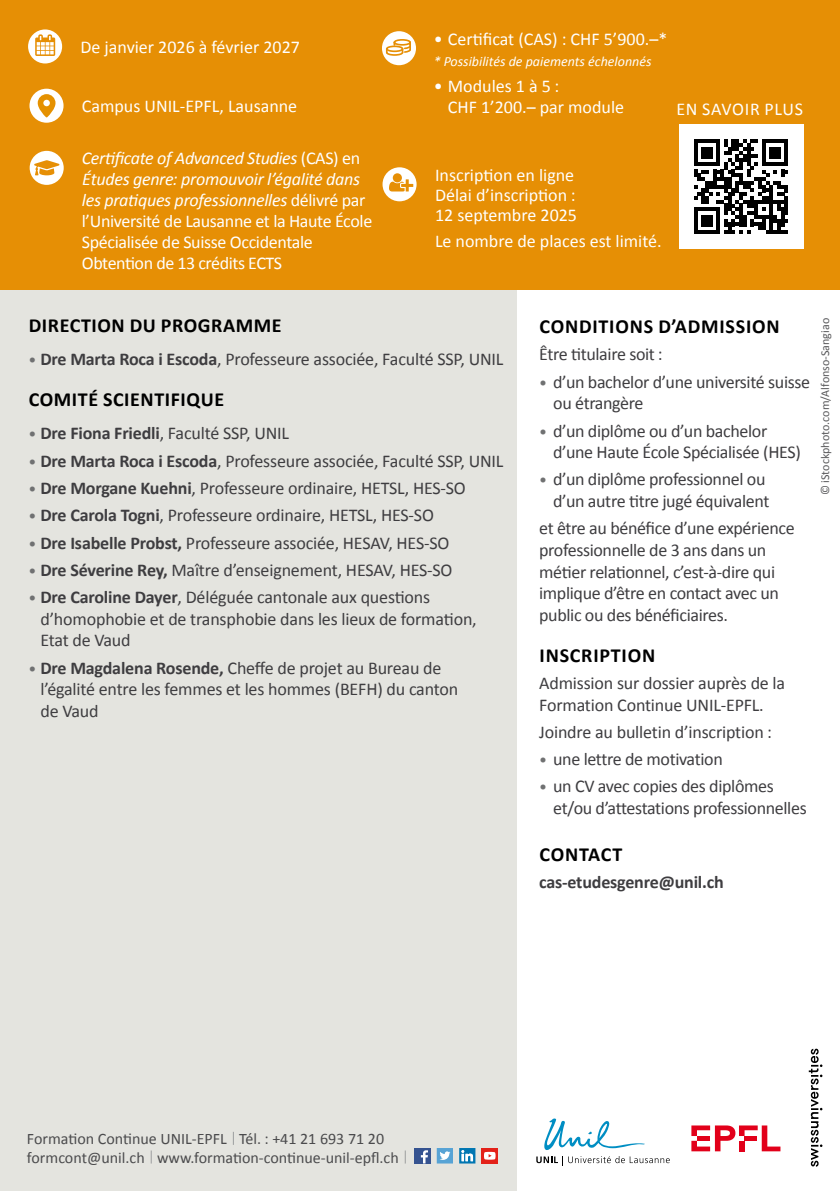
<style>
.page{position:relative;width:840px;height:1191px;background:#fff}
.page>*{position:absolute;margin:0;border:0;box-sizing:border-box;transform-origin:0 0}
.t1{font:700 20px "Calibri";letter-spacing:.03em;color:#000}
.t2{font:18px/21.6px "Calibri";letter-spacing:-.02em;color:#3e3d40}
.t3{font:18px/21px "Calibri";letter-spacing:-.02em;color:#fff}
.t4{font:18px/20px "Calibri";color:#fff}
.t5{font:700 18px "Calibri";letter-spacing:-.01em;color:#3e3d40}
.t6{font:18px "Calibri";letter-spacing:.04em;color:#fff}
.t7{font:16px/18.6px "Calibri";color:#4b4b4d}
.t8{font:italic 14px "Calibri";color:#fff}
.t9{font:12px "Calibri";color:#58585a}
.s1{font-style:italic}
.s2{font-size:16px;color:#707172}
.s3{font-weight:700}
</style>
<div class="page">
<div style="left:0;top:279px;width:516px;height:912px;background:#e4e4df"></div>
<div style="left:0;top:0;width:839px;height:289px;background:#e68f05"></div>
<svg style="left:808px;top:1048px;width:14px;height:118px"></svg>
<div style="left:28px;top:29px;width:34px;height:34px;background:#fff;border-radius:50%"></div>
<svg style="left:35px;top:34px;width:20px;height:22px"></svg>
<div style="left:29px;top:89px;width:34px;height:34px;background:#fff;border-radius:50%"></div>
<svg style="left:38px;top:94px;width:17px;height:23px"></svg>
<div style="left:43px;top:100px;width:7px;height:6px;background:#fff;border-radius:50%"></div>
<div style="left:382px;top:167px;width:34px;height:34px;background:#fff;border-radius:50%"></div>
<svg style="left:389px;top:173px;width:24px;height:18px"></svg>
<div style="left:678px;top:124px;width:125px;height:125px;background:#fff"></div>
<svg style="left:694px;top:139px;width:93px;height:95px"></svg>
<div style="left:382px;top:31px;width:34px;height:34px;background:#fff;border-radius:50%"></div>
<svg style="left:385px;top:38px;width:26px;height:18px"></svg>
<div style="left:30px;top:151px;width:34px;height:34px;background:#fff;border-radius:50%"></div>
<svg style="left:34px;top:160px;width:26px;height:15px"></svg>
<svg style="left:233px;top:1131px;width:1px;height:13px"></svg>
<svg style="left:151px;top:1150px;width:1px;height:13px"></svg>
<svg style="left:404px;top:1151px;width:1px;height:12px"></svg>
<div style="left:414px;top:1148px;width:16px;height:15px;background:#355390"></div>
<svg style="left:420px;top:1150px;width:8px;height:13px"></svg>
<div style="left:436px;top:1148px;width:16px;height:15px;background:#57a3d5"></div>
<svg style="left:440px;top:1151px;width:13px;height:8px"></svg>
<svg style="left:459px;top:1148px;width:16px;height:15px"></svg>
<svg style="left:461px;top:1150px;width:12px;height:11px"></svg>
<svg style="left:481px;top:1148px;width:16px;height:15px"></svg>
<svg style="left:483px;top:1151px;width:12px;height:8px"></svg>
<svg style="left:536px;top:1118px;width:133px;height:47px"></svg>
<svg style="left:691px;top:1125px;width:89px;height:26px"></svg>
<div style="left:738px;top:1140px;width:6px;height:11px;background:#e2001a"></div>
<hr style="left:744px;top:1136px;width:12px;height:4px;background:#e2001a">
<p class="t4" style="left:80px;top:37px;width:221px">De janvier 2026 à février 2027</p>
<p class="t4" style="left:82px;top:96px;width:217px">Campus UNIL-EPFL, Lausanne</p>
<p class="t3" style="left:82px;top:147px;width:292px"><span class="s1">Certificate of Advanced Studies</span> (CAS) en <span class="s1">Études genre: promouvoir l’égalité dans les pratiques professionnelles</span> délivré par l’Université de Lausanne et la Haute École Spécialisée de Suisse Occidentale Obtention de 13 crédits ECTS</p>
<p class="t4" style="left:433px;top:28px;width:235px">• Certificat (CAS) : CHF 5’900.–*</p>
<p class="t8" style="left:433px;top:51px;width:219px">* Possibilités de paiements échelonnés</p>
<p class="t4" style="left:447px;top:75px;width:177px;line-height:21px;text-indent:-14px">• Modules 1 à 5 :<br>CHF 1’200.– par module</p>
<p class="t6" style="left:676px;top:96px;width:128px">EN SAVOIR PLUS</p>
<p class="t4" style="left:435px;top:164px;width:143px">Inscription en ligne<br>Délai d’inscription :<br>12 septembre 2025</p>
<p class="t4" style="left:435px;top:230px;width:228px">Le nombre de places est limité.</p>
<p class="t1" style="left:29px;top:312px;width:254px">DIRECTION DU PROGRAMME</p>
<p class="t2" style="left:28px;top:348px;width:476px"><span class="s2">•</span> <span class="s3">Dre Marta Roca i Escoda</span>, Professeure associée, Faculté SSP, UNIL</p>
<p class="t1" style="left:29px;top:386px;width:197px">COMITÉ SCIENTIFIQUE</p>
<p class="t2" style="left:28px;top:422px;width:262px"><span class="s2">•</span> <span class="s3">Dre Fiona Friedli</span>, Faculté SSP, UNIL</p>
<p class="t2" style="left:28px;top:449px;width:476px"><span class="s2">•</span> <span class="s3">Dre Marta Roca i Escoda</span>, Professeure associée, Faculté SSP, UNIL</p>
<p class="t2" style="left:28px;top:476px;width:439px"><span class="s2">•</span> <span class="s3">Dre Morgane Kuehni</span>, Professeure ordinaire, HETSL, HES-SO</p>
<p class="t2" style="left:28px;top:504px;width:407px"><span class="s2">•</span> <span class="s3">Dre Carola Togni</span>, Professeure ordinaire, HETSL, HES-SO</p>
<p class="t2" style="left:28px;top:531px;width:422px"><span class="s2">•</span> <span class="s3">Dre Isabelle Probst,</span> Professeure associée, HESAV, HES-SO</p>
<p class="t2" style="left:28px;top:558px;width:425px"><span class="s2">•</span> <span class="s3">Dre Séverine Rey,</span> Maître d’enseignement, HESAV, HES-SO</p>
<p class="t2" style="left:40px;top:586px;width:437px;text-indent:-12px"><span class="s2">•</span> <span class="s3">Dre Caroline Dayer</span>, Déléguée cantonale aux questions d’homophobie et de transphobie dans les lieux de formation,<br>Etat de Vaud</p>
<p class="t2" style="left:40px;top:656px;width:419px;text-indent:-12px"><span class="s2">•</span> <span class="s3">Dre Magdalena Rosende,</span> Cheffe de projet au Bureau de l’égalité entre les femmes et les hommes (BEFH) du canton de Vaud</p>
<p class="t1" style="left:539px;top:312px;width:241px">CONDITIONS D’ADMISSION</p>
<p class="t2" style="left:539px;top:343px;width:125px">Être titulaire soit :</p>
<p class="t2" style="left:553px;top:370px;width:258px;text-indent:-14px"><span class="s2">•</span> d’un bachelor d’une université suisse ou étrangère</p>
<p class="t2" style="left:553px;top:419px;width:249px;text-indent:-14px"><span class="s2">•</span> d’un diplôme ou d’un bachelor d’une Haute École Spécialisée (HES)</p>
<p class="t2" style="left:539px;top:468px;width:231px;text-align:right"><span class="s2">•</span> d’un diplôme professionnel ou d’un autre titre jugé équivalent</p>
<p class="t2" style="left:539px;top:517px;width:257px">et être au bénéfice d’une expérience professionnelle de 3 ans dans un métier relationnel, c’est-à-dire qui implique d’être en contact avec un public ou des bénéficiaires.</p>
<p class="t1" style="left:539px;top:641px;width:117px">INSCRIPTION</p>
<p class="t2" style="left:539px;top:672px;width:247px">Admission sur dossier auprès de la<br>Formation Continue UNIL-EPFL.</p>
<p class="t2" style="left:539px;top:720px;width:234px">Joindre au bulletin d’inscription :</p>
<p class="t2" style="left:539px;top:748px;width:185px"><span class="s2">•</span> une lettre de motivation</p>
<p class="t2" style="left:553px;top:775px;width:255px;text-indent:-14px"><span class="s2">•</span> un CV avec copies des diplômes et/ou d’attestations professionnelles</p>
<p class="t1" style="left:539px;top:840px;width:84px">CONTACT</p>
<p class="t5" style="left:539px;top:869px;width:186px">cas-etudesgenre@unil.ch</p>
<p class="t9" style="left:816px;top:495px;width:179px;rotate:-90deg">© iStockphoto.com/Alfonso-Sangiao</p>
<p class="t7" style="left:27px;top:1129px;width:373px">Formation Continue UNIL-EPFL Tél. : +41 21 693 71 20 formcont@unil.ch www.formation-continue-unil-epfl.ch</p>
</div>
